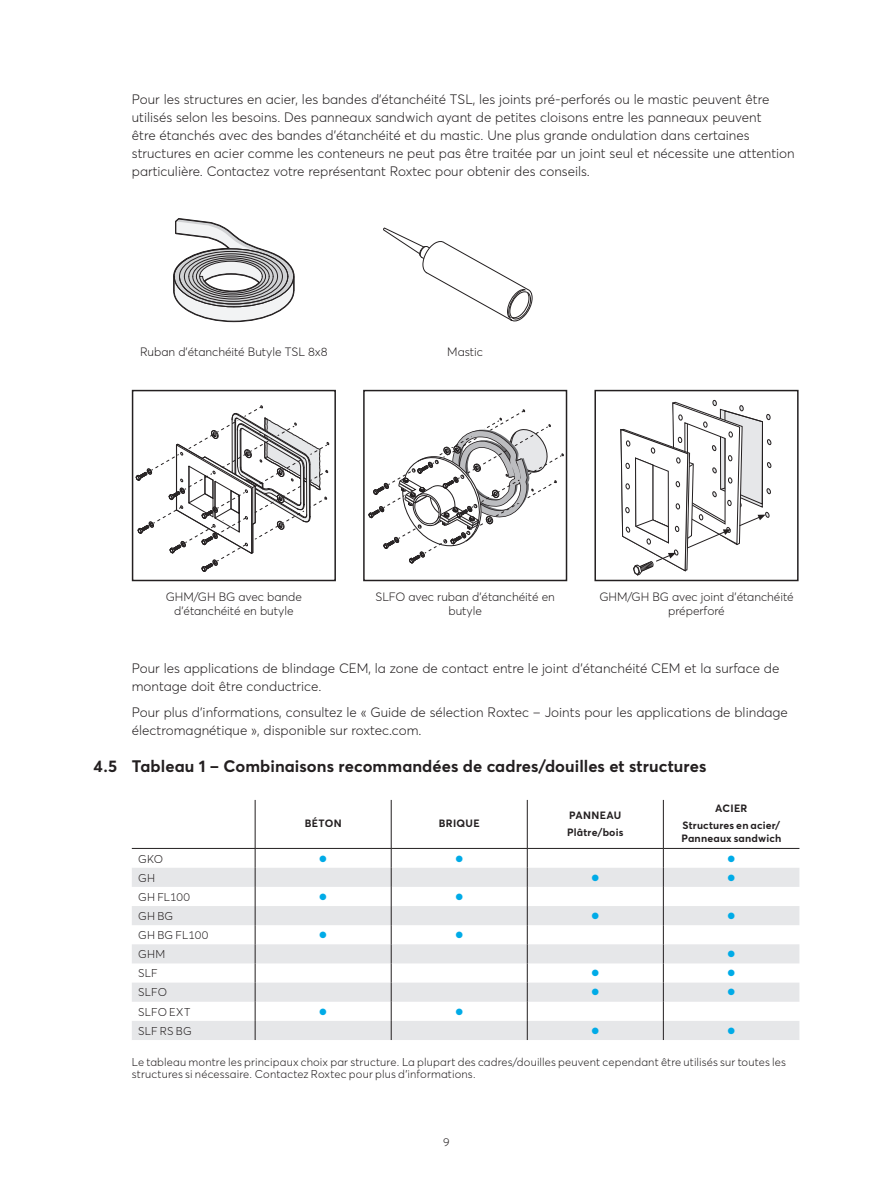
<style>
.page{position:relative;width:893px;height:1191px;background:#fff}
.page>*{position:absolute;margin:0;border:0;box-sizing:border-box;transform-origin:0 0}
.t1{font:700 16.5px "Averta";letter-spacing:.005em;color:#231f20}
.t2{font:300 13.5px/18px "Averta";color:#231f20}
.t3{font:300 12px/14px "Averta";letter-spacing:-.005em;color:#231f20;text-align:center}
.t4{font:300 11.25px/12.8px "Averta";letter-spacing:.015em;color:#231f20}
.t5{font:11.25px "Wingdings";color:#00abe7}
.t6{font:700 10.5px/17px "Averta";letter-spacing:.015em;color:#231f20}
</style>
<div class="page">
<svg style="left:173px;top:218px;width:122px;height:104px"></svg>
<svg style="left:383px;top:227px;width:150px;height:95px"></svg>
<svg style="left:136px;top:405px;width:193px;height:167px"></svg>
<div style="left:132px;top:390px;width:204px;height:191px;border:2px solid #231f20"></div>
<svg style="left:369px;top:409px;width:195px;height:154px"></svg>
<div style="left:363px;top:390px;width:204px;height:191px;border:2px solid #231f20"></div>
<svg style="left:620px;top:399px;width:152px;height:177px"></svg>
<div style="left:594px;top:390px;width:205px;height:191px;border:2px solid #231f20"></div>
<hr style="left:527px;top:800px;width:1px;height:48px;background:#231f20">
<svg style="left:132px;top:848px;width:667px;height:192px"></svg>
<hr style="left:255px;top:800px;width:1px;height:48px;background:#231f20">
<hr style="left:391px;top:800px;width:1px;height:48px;background:#231f20">
<hr style="left:663px;top:800px;width:1px;height:48px;background:#231f20">
<p class="t2" style="left:132px;top:90px;width:664px">Pour les structures en acier, les bandes d'étanchéité TSL, les joints pré-perforés ou le mastic peuvent être utilisés selon les besoins. Des panneaux sandwich ayant de petites cloisons entre les panneaux peuvent<br>être étanchés avec des bandes d'étanchéité et du mastic. Une plus grande ondulation dans certaines structures en acier comme les conteneurs ne peut pas être traitée par un joint seul et nécessite une attention particulière. Contactez votre représentant Roxtec pour obtenir des conseils.</p>
<p class="t3" style="left:140px;top:344px;width:189px">Ruban d'étanchéité Butyle TSL 8x8</p>
<p class="t3" style="left:447px;top:344px;width:37px">Mastic</p>
<p class="t3" style="left:166px;top:590px;width:138px">GHM/GH BG avec bande d'étanchéité en butyle</p>
<p class="t3" style="left:375px;top:590px;width:181px">SLFO avec ruban d’étanchéité en butyle</p>
<p class="t3" style="left:599px;top:590px;width:196px">GHM/GH BG avec joint d'étanchéité préperforé</p>
<p class="t2" style="left:132px;top:658px;width:649px">Pour les applications de blindage CEM, la zone de contact entre le joint d'étanchéité CEM et la surface de montage doit être conductrice.</p>
<p class="t2" style="left:132px;top:703px;width:658px">Pour plus d'informations, consultez le « Guide de sélection Roxtec – Joints pour les applications de blindage électromagnétique », disponible sur roxtec.com.</p>
<p class="t1" style="left:94px;top:756px;width:614px">4.5 Tableau 1 – Combinaisons recommandées de cadres/douilles et structures</p>
<p class="t6" style="left:305px;top:815px;width:38px">BÉTON</p>
<p class="t6" style="left:439px;top:815px;width:43px">BRIQUE</p>
<p class="t6" style="left:567px;top:806px;width:58px">PANNEAU<br>Plâtre/bois</p>
<p class="t6" style="left:683px;top:800px;width:99px;text-align:center">ACIER<br>Structures en acier/</p>
<p class="t6" style="left:681px;top:829px;width:101px">Panneaux sandwich</p>
<p class="t4" style="left:138px;top:852px;width:27px">GKO</p>
<p class="t5" style="left:319px;top:852px;width:10px">●</p>
<p class="t5" style="left:455px;top:852px;width:10px">●</p>
<p class="t5" style="left:727px;top:852px;width:10px">●</p>
<p class="t4" style="left:138px;top:871px;width:18px">GH</p>
<p class="t5" style="left:591px;top:871px;width:10px">●</p>
<p class="t5" style="left:727px;top:871px;width:10px">●</p>
<p class="t4" style="left:138px;top:890px;width:53px">GH FL100</p>
<p class="t5" style="left:319px;top:890px;width:10px">●</p>
<p class="t5" style="left:455px;top:890px;width:10px">●</p>
<p class="t4" style="left:138px;top:909px;width:37px">GH BG</p>
<p class="t5" style="left:591px;top:909px;width:10px">●</p>
<p class="t5" style="left:727px;top:909px;width:10px">●</p>
<p class="t4" style="left:138px;top:928px;width:72px">GH BG FL100</p>
<p class="t5" style="left:319px;top:929px;width:10px">●</p>
<p class="t5" style="left:455px;top:929px;width:10px">●</p>
<p class="t4" style="left:138px;top:947px;width:28px">GHM</p>
<p class="t5" style="left:727px;top:948px;width:10px">●</p>
<p class="t4" style="left:138px;top:967px;width:21px">SLF</p>
<p class="t5" style="left:591px;top:967px;width:10px">●</p>
<p class="t5" style="left:727px;top:967px;width:10px">●</p>
<p class="t4" style="left:138px;top:986px;width:30px">SLFO</p>
<p class="t5" style="left:591px;top:986px;width:10px">●</p>
<p class="t5" style="left:727px;top:986px;width:10px">●</p>
<p class="t4" style="left:138px;top:1005px;width:54px">SLFO EXT</p>
<p class="t5" style="left:319px;top:1005px;width:10px">●</p>
<p class="t5" style="left:455px;top:1005px;width:10px">●</p>
<p class="t4" style="left:138px;top:1024px;width:55px">SLF RS BG</p>
<p class="t5" style="left:591px;top:1024px;width:10px">●</p>
<p class="t5" style="left:727px;top:1024px;width:10px">●</p>
<p class="t4" style="left:132px;top:1055px;width:656px">Le tableau montre les principaux choix par structure. La plupart des cadres/douilles peuvent cependant être utilisés sur toutes les structures si nécessaire. Contactez Roxtec pour plus d'informations.</p>
<p class="t4" style="left:443px;top:1135px;width:8px">9</p>
</div>
